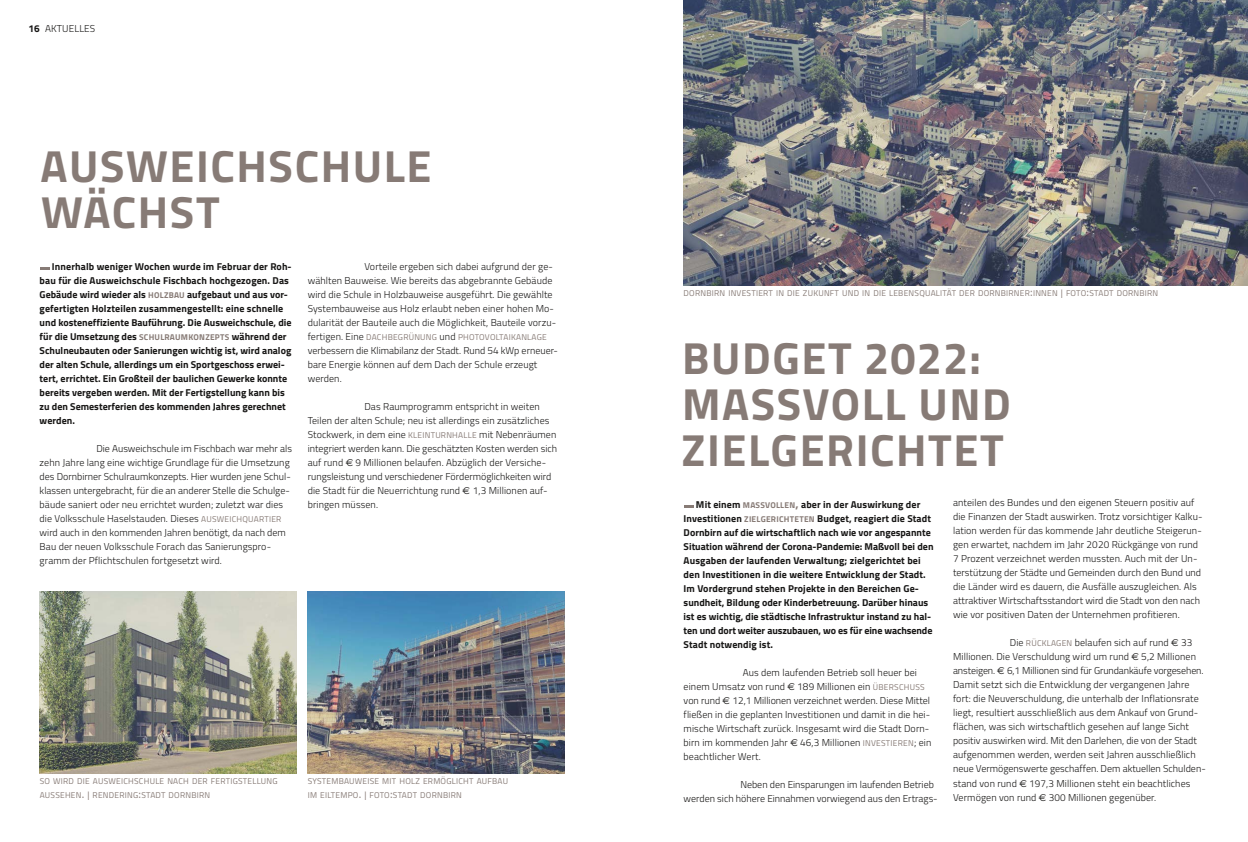
<style>
.page{position:relative;width:1248px;height:842px;background:#fff}
.page>*{position:absolute;margin:0;border:0;box-sizing:border-box;transform-origin:0 0}
.Aktuelles_Head{font:700 45px/46px "Titillium";letter-spacing:.035em;color:#877b76}
.Aktuelles_Fließtext{font:300 10px/14px "Titillium";letter-spacing:.01em;color:#181716}
.Aktuelles_Fließtext-2{font:700 10px/14px "Titillium";color:#181716}
.Aktuelles_Fließtext-3{font:8.4px "Titillium";letter-spacing:.03em;color:#877b76}
.s1{font-weight:700}
.s2{font-size:8.4px;color:#877b76}
.s3{font-weight:400;font-size:8.4px;color:#877b76}
.s4{font-weight:300;font-size:10px;color:#181716}
.s5{font-family:"Euro Sans";font-weight:400}
.s6{font-size:12px}
.s7{font-size:9px}
.s8{font-size:12px;color:#877b76}
</style>
<div class="page">
<svg style="left:40px;top:267px;width:10px;height:3px"></svg>
<svg style="left:684px;top:506px;width:9px;height:2px"></svg>
<img style="left:683px;top:0;width:564px;height:285px">
<img style="left:40px;top:592px;width:256px;height:182px">
<img style="left:308px;top:592px;width:256px;height:182px">
<p class="Aktuelles_Fließtext" style="left:28px;top:21px;width:68px"><span class="s1">16</span> AKTUELLES</p>
<p class="Aktuelles_Head" style="left:41px;top:140px;width:392px">AUSWEICHSCHULE</p>
<p class="Aktuelles_Head" style="left:41px;top:186px;width:180px">WÄCHST</p>
<p class="Aktuelles_Fließtext-2" style="left:40px;top:259px;width:253px;text-indent:12px">Innerhalb weniger Wochen wurde im Februar der Roh&shy;bau für die Ausweichschule Fischbach hochgezogen. Das Gebäude wird wieder als <span class="s2">HOLZBAU</span> aufgebaut und aus vor&shy;gefertigten Holzteilen zusammengestellt: eine schnelle und kosteneffiziente Bauführung. Die Ausweichschule, die für die Umsetzung des <span class="s2">SCHULRAUMKONZEPTS</span> während der Schulneubauten oder Sanierungen wichtig ist, wird analog der alten Schule, allerdings um ein Sportgeschoss erwei&shy;tert, errichtet. Ein Großteil der baulichen Gewerke konnte bereits vergeben werden. Mit der Fertigstellung kann bis zu den Semesterferien des kommenden Jahres gerechnet werden.</p>
<p class="Aktuelles_Fließtext" style="left:40px;top:441px;width:254px;text-indent:57px">Die Ausweichschule im Fischbach war mehr als zehn Jahre lang eine wichtige Grundlage für die Umsetzung des Dornbirner Schulraumkonzepts. Hier wurden jene Schul&shy;klassen untergebracht, für die an anderer Stelle die Schulge&shy;bäude saniert oder neu errichtet wurden; zuletzt war dies die Volksschule Haselstauden. Dieses <span class="s3">AUSWEICHQUARTIER </span>wird auch in den kommenden Jahren benötigt, da nach dem Bau der neuen Volksschule Forach das Sanierungspro&shy;gramm der Pflichtschulen fortgesetzt wird.</p>
<p class="Aktuelles_Fließtext" style="left:308px;top:259px;width:250px;text-indent:57px">Vorteile ergeben sich dabei aufgrund der ge&shy;wählten Bauweise. Wie bereits das abgebrannte Gebäude wird die Schule in Holzbauweise ausgeführt. Die gewählte Systembauweise aus Holz erlaubt neben einer hohen Mo&shy;dularität der Bauteile auch die Möglichkeit, Bauteile vorzu-</p>
<p class="Aktuelles_Fließtext-3" style="left:308px;top:330px;width:240px"><span class="s4">fertigen. Eine</span> DACHBEGRÜNUNG <span class="s4">und</span> PHOTOVOLTAIKANLAGE</p>
<p class="Aktuelles_Fließtext" style="left:308px;top:343px;width:252px">verbessern die Klimabilanz der Stadt. Rund 54 kWp erneuer&shy;bare Energie können auf dem Dach der Schule erzeugt werden.</p>
<p class="Aktuelles_Fließtext" style="left:308px;top:399px;width:251px;text-indent:57px">Das Raumprogramm entspricht in weiten Teilen der alten Schule; neu ist allerdings ein zusätzliches Stockwerk, in dem eine <span class="s3">KLEINTURNHALLE</span> mit Nebenräumen integriert werden kann. Die geschätzten Kosten werden sich auf rund <span class="s5">E</span> 9 Millionen belaufen. Abzüglich der Versiche&shy;rungsleistung und verschiedener Fördermöglichkeiten wird die Stadt für die Neuerrichtung rund <span class="s5">E</span> 1,3 Millionen auf&shy;bringen müssen.</p>
<p class="Aktuelles_Fließtext-3" style="left:40px;top:775px;width:239px">SO WIRD DIE AUSWEICHSCHULE NACH DER FERTIGSTELLUNG</p>
<p class="Aktuelles_Fließtext-3" style="left:40px;top:789px;width:172px">AUSSEHEN<span class="s6">.</span> <span class="s7">|</span> RENDERING<span class="s6">:</span>STADT DORNBIRN</p>
<p class="Aktuelles_Fließtext-3" style="left:308px;top:775px;width:202px">SYSTEMBAUWEISE MIT HOLZ ERMÖGLICHT AUFBAU</p>
<p class="Aktuelles_Fließtext-3" style="left:308px;top:789px;width:156px">IM EILTEMPO<span class="s6">.</span> <span class="s7">|</span> FOTO<span class="s6">:</span>STADT DORNBIRN</p>
<p class="Aktuelles_Fließtext-3" style="left:683px;top:286px;width:476px">DORNBIRN INVESTIERT IN DIE ZUKUNFT UND IN DIE LEBENSQUALITÄT DER DORNBIRNER<span class="s6">:</span>INNEN <span class="s7">|</span> FOTO<span class="s6">:</span>STADT DORNBIRN</p>
<p class="Aktuelles_Head" style="left:682px;top:332px;width:300px">BUDGET 2022:</p>
<p class="Aktuelles_Head" style="left:681px;top:378px;width:331px">MASSVOLL UND<br>ZIELGERICHTET</p>
<p class="Aktuelles_Fließtext-2" style="left:683px;top:497px;width:251px;text-indent:12px">Mit einem <span class="s2">MASSVOLLEN</span><span class="s8">,</span> aber in der Auswirkung der Investitionen <span class="s2">ZIELGERICHTETEN</span> Budget, reagiert die Stadt Dornbirn auf die wirtschaftlich nach wie vor angespannte Situation während der Corona-Pandemie: Maßvoll bei den Ausgaben der laufenden Verwaltung; zielgerichtet bei den Investitionen in die weitere Entwicklung der Stadt.<br>Im Vordergrund stehen Projekte in den Bereichen Ge&shy;sundheit, Bildung oder Kinderbetreuung. Darüber hinaus ist es wichtig, die städtische Infrastruktur instand zu hal&shy;ten und dort weiter auszubauen, wo es für eine wachsende Stadt notwendig ist.</p>
<p class="Aktuelles_Fließtext" style="left:683px;top:665px;width:249px;text-indent:59px">Aus dem laufenden Betrieb soll heuer bei einem Umsatz von rund <span class="s5">E</span> 189 Millionen ein <span class="s3">ÜBERSCHUSS </span>von rund <span class="s5">E</span> 12,1 Millionen verzeichnet werden. Diese Mittel fließen in die geplanten Investitionen und damit in die hei&shy;mische Wirtschaft zurück. Insgesamt wird die Stadt Dorn&shy;birn im kommenden Jahr <span class="s5">E</span> 46,3 Millionen <span class="s3">INVESTIEREN</span>; ein beachtlicher Wert.</p>
<p class="Aktuelles_Fließtext" style="left:683px;top:777px;width:255px;text-indent:57px">Neben den Einsparungen im laufenden Betrieb werden sich höhere Einnahmen vorwiegend aus den Ertrags-</p>
<p class="Aktuelles_Fließtext" style="left:952px;top:495px;width:251px">anteilen des Bundes und den eigenen Steuern positiv auf die Finanzen der Stadt auswirken. Trotz vorsichtiger Kalku&shy;lation werden für das kommende Jahr deutliche Steigerun&shy;gen erwartet, nachdem im Jahr 2020 Rückgänge von rund 7 Prozent verzeichnet werden mussten. Auch mit der Un&shy;terstützung der Städte und Gemeinden durch den Bund und die Länder wird es dauern, die Ausfälle auszugleichen. Als attraktiver Wirtschaftsstandort wird die Stadt von den nach wie vor positiven Daten der Unternehmen profitieren.</p>
<p class="Aktuelles_Fließtext" style="left:952px;top:635px;width:254px;text-indent:57px">Die <span class="s3">RÜCKLAGEN</span> belaufen sich auf rund <span class="s5">E</span> 33<br>Millionen. Die Verschuldung wird um rund <span class="s5">E</span> 5,2 Millionen ansteigen. <span class="s5">E</span> 6,1 Millionen sind für Grundankäufe vorgesehen.<br>Damit setzt sich die Entwicklung der vergangenen Jahre fort: die Neuverschuldung, die unterhalb der Inflationsrate liegt, resultiert ausschließlich aus dem Ankauf von Grund&shy;flächen, was sich wirtschaftlich gesehen auf lange Sicht positiv auswirken wird. Mit den Darlehen, die von der Stadt aufgenommen werden, werden seit Jahren ausschließlich neue Vermögenswerte geschaffen. Dem aktuellen Schulden&shy;stand von rund <span class="s5">E</span> 197,3 Millionen steht ein beachtliches Vermögen von rund <span class="s5">E</span> 300 Millionen gegenüber.</p>
</div>
